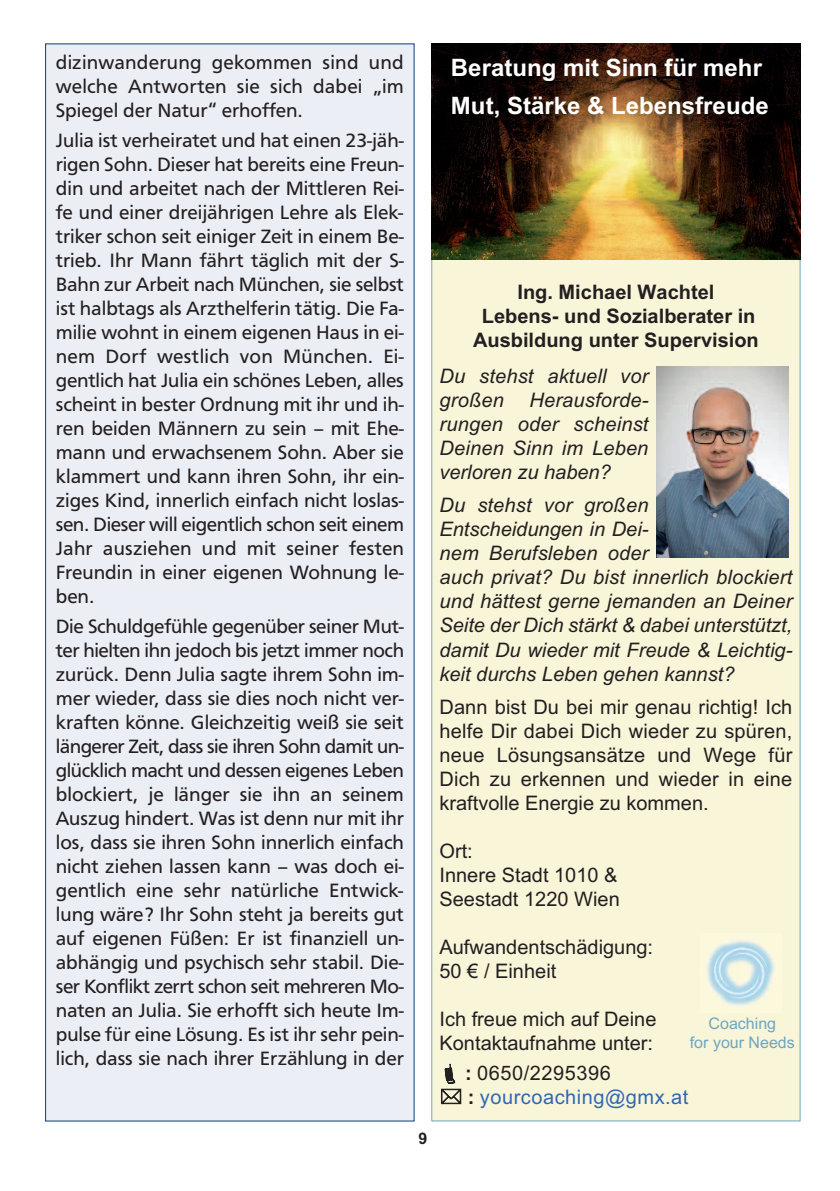
<style>
.page{position:relative;width:840px;height:1191px;background:#fff}
.page>*{position:absolute;margin:0;border:0;box-sizing:border-box;transform-origin:0 0}
.t1{font:700 24px/38px "Arial";color:#fff}
.t2{font:20px/24px "Carto Gothic Std";color:#231f20;text-align:justify}
.t3{font:italic 20px/24px "Arial";letter-spacing:.005em;color:#231f20}
.t4{font:20px/24px "Arial";color:#231f20}
.t5{font:700 20px/24px "Arial";color:#231f20;text-align:center}
.t6{font:20px/23.6px "Arial";letter-spacing:.025em;color:#3068b2}
.t7{font:16px/19.2px "Arial";color:#6ea6c1;text-align:center}
.t8{font:700 16px "Arial";color:#231f20}
.s1{font-weight:700;color:#231f20}
.s2{color:#231f20}
</style>
<div class="page">
<div style="left:46px;top:44px;width:367px;height:1076px;background:#eceef5"></div>
<div style="left:432px;top:44px;width:367px;height:1076px;background:#f9f5d9"></div>
<img style="left:431px;top:44px;width:369px;height:215px">
<img style="left:707px;top:941px;width:67px;height:65px">
<img style="left:656px;top:366px;width:132px;height:191px">
<p class="t2" style="left:56px;top:52px;width:349px">dizinwanderung gekommen sind und welche Antworten sie sich dabei „im Spiegel der Natur“ erhoffen.</p>
<p class="t2" style="left:56px;top:130px;width:349px">Julia ist verheiratet und hat einen 23-jäh&shy;rigen Sohn. Dieser hat bereits eine Freun&shy;din und arbeitet nach der Mittleren Rei&shy;fe und einer dreijährigen Lehre als Elek&shy;triker schon seit einiger Zeit in einem Be&shy;trieb. Ihr Mann fährt täglich mit der S-Bahn zur Arbeit nach München, sie selbst ist halbtags als Arzthelferin tätig. Die Fa&shy;milie wohnt in einem eigenen Haus in ei&shy;nem Dorf westlich von München. Ei&shy;gentlich hat Julia ein schönes Leben, alles scheint in bester Ordnung mit ihr und ih&shy;ren beiden Männern zu sein – mit Ehe&shy;mann und erwachsenem Sohn. Aber sie klammert und kann ihren Sohn, ihr ein&shy;ziges Kind, innerlich einfach nicht loslas&shy;sen. Dieser will eigentlich schon seit einem Jahr ausziehen und mit seiner festen Freundin in einer eigenen Wohnung le&shy;ben.</p>
<p class="t2" style="left:56px;top:615px;width:349px">Die Schuldgefühle gegenüber seiner Mut&shy;ter hielten ihn jedoch bis jetzt immer noch zurück. Denn Julia sagte ihrem Sohn im&shy;mer wieder, dass sie dies noch nicht ver&shy;kraften könne. Gleichzeitig weiß sie seit längerer Zeit, dass sie ihren Sohn damit un&shy;glücklich macht und dessen eigenes Leben blockiert, je länger sie ihn an seinem Auszug hindert. Was ist denn nur mit ihr los, dass sie ihren Sohn innerlich einfach nicht ziehen lassen kann – was doch ei&shy;gentlich eine sehr natürliche Entwick&shy;lung wäre? Ihr Sohn steht ja bereits gut auf eigenen Füßen: Er ist finanziell un&shy;abhängig und psychisch sehr stabil. Die&shy;ser Konflikt zerrt schon seit mehreren Mo&shy;naten an Julia. Sie erhofft sich heute Im&shy;pulse für eine Lösung. Es ist ihr sehr pein&shy;lich, dass sie nach ihrer Erzählung in der</p>
<p class="t1" style="left:450px;top:49px;width:319px">Beratung mit Sinn für mehr<br>Mut, Stärke &amp; Lebensfreude</p>
<p class="t8" style="left:418px;top:1129px;width:10px">9</p>
<p class="t5" style="left:472px;top:280px;width:287px">Ing. Michael Wachtel<br>Lebens- und Sozialberater in<br>Ausbildung unter Supervision</p>
<p class="t3" style="left:439px;top:364px;width:210px">Du stehst aktuell vor großen</p>
<p class="t3" style="left:439px;top:388px;width:210px;text-align:justify;text-indent:90px">Herausforde&shy;rungen oder scheinst Deinen Sinn im Leben verloren zu haben?</p>
<p class="t3" style="left:439px;top:493px;width:354px">Du stehst vor großen<br>Entscheidungen in Dei-<br>nem Berufsleben oder<br>auch privat? Du bist innerlich blockiert und hättest gerne jemanden an Deiner<br>Seite der Dich stärkt &amp; dabei unterstützt, damit Du wieder mit Freude &amp; Leichtig&shy;keit durchs Leben gehen kannst?</p>
<p class="t4" style="left:439px;top:695px;width:354px;text-align:justify">Dann bist Du bei mir genau richtig! Ich helfe Dir dabei Dich wieder zu spüren, neue Lösungsansätze und Wege für Dich zu erkennen und wieder in eine kraftvolle Energie zu kommen.</p>
<p class="t4" style="left:439px;top:839px;width:182px">Ort:<br>Innere Stadt 1010 &amp;<br>Seestadt 1220 Wien</p>
<p class="t4" style="left:439px;top:935px;width:215px">Aufwandentschädigung:<br>50 € / Einheit</p>
<p class="t4" style="left:439px;top:1007px;width:218px">Ich freue mich auf Deine<br>Kontaktaufnahme unter:</p>
<p class="t6" style="left:465px;top:1061px;width:225px"><span class="s1">:</span> <span class="s2">0650/2295396<br></span><span class="s1">:</span> yourcoaching@gmx.at</p>
<p class="t7" style="left:689px;top:1013px;width:106px">Coaching<br>for your Needs</p>
</div>
